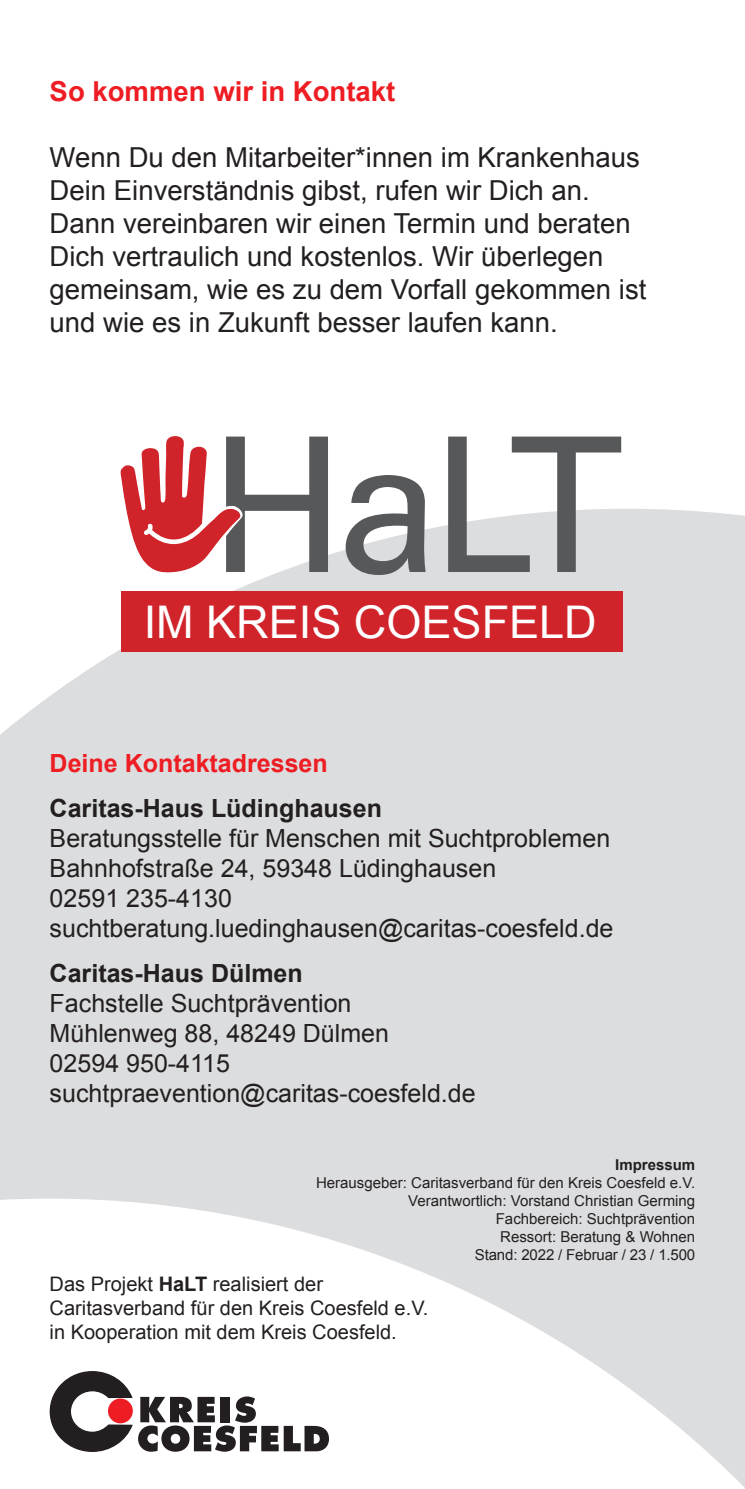
<style>
.page{position:relative;width:745px;height:1489px;background:#fff}
.page>*{position:absolute;margin:0;border:0;box-sizing:border-box;transform-origin:0 0}
.t1{font:45px "Arial";color:#fff}
.t2{font:27.5px/33px "Arial";color:#231f20}
.t3{font:700 27.5px "Arial";color:#ee1d23}
.t4{font:25px/30px "Arial";color:#231f20}
.t5{font:700 25px "Arial";color:#231f20}
.t6{font:700 25px "Arial";color:#ee1d23}
.t7{font:20px/24px "Arial";color:#231f20}
.t8{font:15px/18px "Arial";color:#231f20;text-align:right}
.t9{font:700 15px "Arial";color:#231f20}
.s1{font-weight:700}
</style>
<div class="page">
<div style="left:0;top:509px;width:744px;height:689px;background:#dcdddf"></div>
<svg style="left:345px;top:475px;width:80px;height:100px"></svg>
<svg style="left:448px;top:436px;width:172px;height:136px"></svg>
<svg style="left:120px;top:436px;width:208px;height:136px"></svg>
<div style="left:120px;top:591px;width:502px;height:60px;background:#d1232a"></div>
<svg style="left:0;top:1198px;width:744px;height:289px"></svg>
<svg style="left:50px;top:1370px;width:279px;height:81px"></svg>
<div style="left:109px;top:1398px;width:23px;height:24px;background:#ee1d23;border-radius:50%"></div>
<div style="left:108px;top:1398px;width:25px;height:25px;border:1px solid #ee1d23;border-radius:50%"></div>
<p class="t3" style="left:50px;top:73px;width:347px">So kommen wir in Kontakt</p>
<p class="t2" style="left:50px;top:141px;width:598px">Wenn Du den Mitarbeiter*innen im Krankenhaus Dein Einverständnis gibst, rufen wir Dich an.<br>Dann vereinbaren wir einen Termin und beraten Dich vertraulich und kostenlos. Wir überlegen gemeinsam, wie es zu dem Vorfall gekommen ist und wie es in Zukunft besser laufen kann.</p>
<h1 class="t1" style="left:144px;top:593px;width:454px">IM KREIS COESFELD</h1>
<p class="t6" style="left:50px;top:747px;width:279px">Deine Kontaktadressen</p>
<p class="t5" style="left:50px;top:792px;width:334px">Caritas-Haus Lüdinghausen</p>
<p class="t4" style="left:50px;top:823px;width:565px">Beratungsstelle für Menschen mit Suchtproblemen Bahnhofstraße 24, 59348 Lüdinghausen<br>02591 235-4130 suchtberatung.luedinghausen@caritas-coesfeld.de</p>
<p class="t5" style="left:50px;top:957px;width:254px">Caritas-Haus Dülmen</p>
<p class="t4" style="left:50px;top:988px;width:427px">Fachstelle Suchtprävention<br>Mühlenweg 88, 48249 Dülmen<br>02594 950-4115 suchtpraevention@caritas-coesfeld.de</p>
<p class="t9" style="left:614px;top:1154px;width:82px">Impressum</p>
<p class="t8" style="left:316px;top:1173px;width:380px">Herausgeber: Caritasverband für den Kreis Coesfeld e.V.<br>Verantwortlich: Vorstand Christian Germing<br>Fachbereich: Suchtprävention<br>Ressort: Beratung &amp; Wohnen<br>Stand: 2022 / Februar / 23 / 1.500</p>
<p class="t7" style="left:50px;top:1271px;width:380px">Das Projekt <span class="s1">HaLT</span> realisiert der<br>Caritasverband für den Kreis Coesfeld e.V. in Kooperation mit dem Kreis Coesfeld.</p>
</div>
